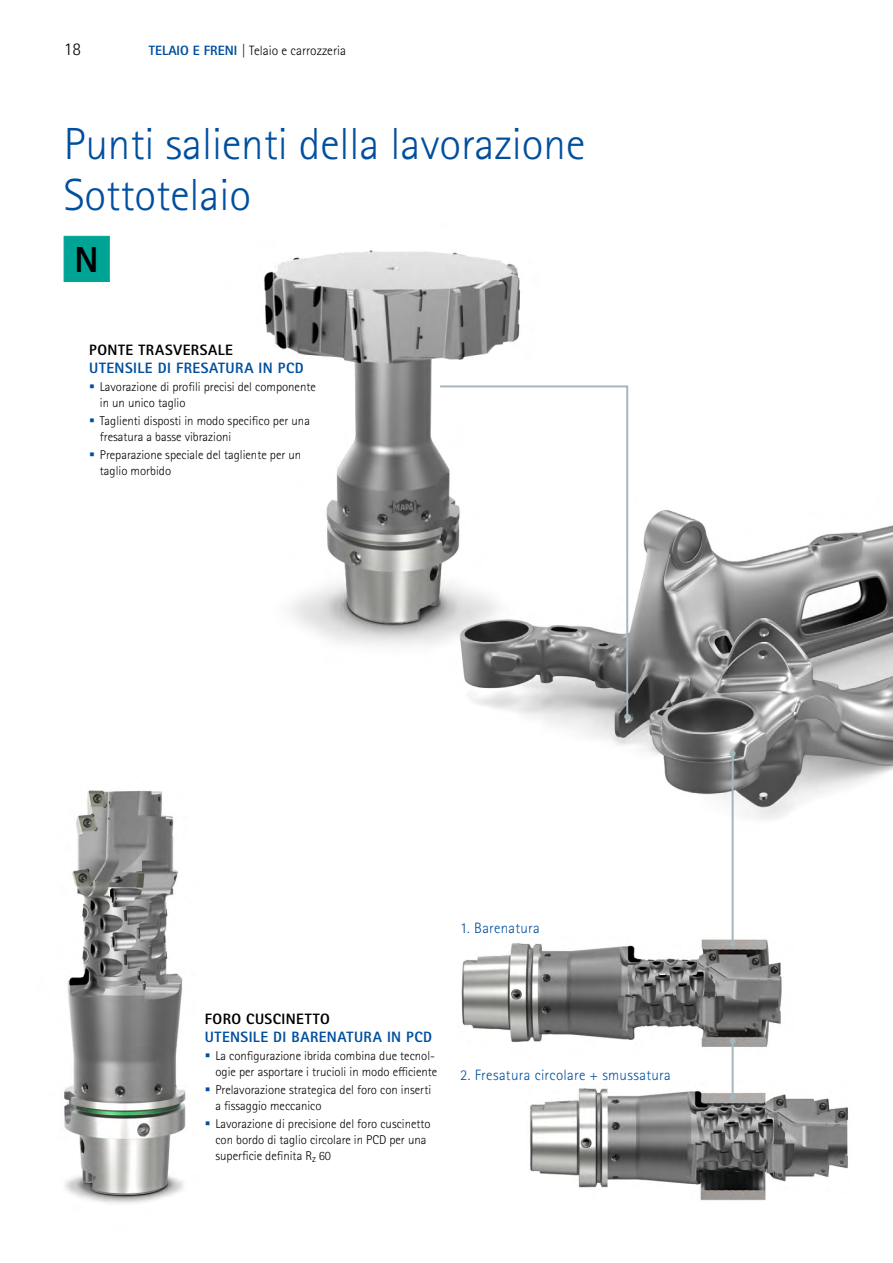
<style>
.page{position:relative;width:893px;height:1263px;background:#fff}
.page>*{position:absolute;margin:0;border:0;box-sizing:border-box;transform-origin:0 0}
.t1{font:300 45px/51px "Rotis Sans Serif W1 G";color:#004f9f}
.t2{font:800 36.15px "Rotis Sans Serif W1 G";color:#000}
.t3{font:300 18px "Rotis Sans Serif W1 G";color:#000}
.t4{font:800 15px "Rotis Sans Serif W1 G";letter-spacing:.03em;color:#004f9f}
.t5{font:300 15px "Rotis Sans Serif W1 G";letter-spacing:.02em;color:#004f9f}
.t6{font:800 15px "Rotis Sans Serif W1 G";letter-spacing:.035em;color:#000}
.t7{font:300 13.5px "Rotis Sans Serif W1 G";color:#000}
.t8{font:300 12.75px/15.8px "Rotis Sans Serif W1 G";color:#000}
.s1{font-weight:800;color:#004f9f}
</style>
<div class="page">
<img style="left:544px;top:510px;width:349px;height:340px">
<img style="left:63px;top:235px;width:457px;height:410px">
<svg style="left:438px;top:384px;width:191px;height:335px"></svg>
<svg style="left:624px;top:714px;width:6px;height:6px"></svg>
<img style="left:64px;top:790px;width:122px;height:414px">
<div style="left:64px;top:236px;width:46px;height:46px;background:#00a495;border:1px solid #00a495"></div>
<img style="left:461px;top:935px;width:321px;height:121px">
<img style="left:530px;top:1081px;width:318px;height:120px">
<hr style="left:732px;top:753px;width:2px;height:190px;background:#a4b5bb">
<svg style="left:730px;top:750px;width:6px;height:6px"></svg>
<svg style="left:730px;top:940px;width:6px;height:6px"></svg>
<hr style="left:732px;top:1041px;width:2px;height:56px;background:#a4b5bb">
<svg style="left:730px;top:1038px;width:6px;height:6px"></svg>
<svg style="left:730px;top:1094px;width:6px;height:6px"></svg>
<svg style="left:90px;top:385px;width:4px;height:3px"></svg>
<svg style="left:90px;top:419px;width:4px;height:4px"></svg>
<svg style="left:90px;top:453px;width:4px;height:4px"></svg>
<h3 class="t3" style="left:64px;top:39px;width:19px">18</h3>
<p class="t7" style="left:149px;top:43px;width:199px"><span class="s1">TELAIO E FRENI</span> | Telaio e carrozzeria</p>
<h1 class="t1" style="left:64px;top:119px;width:523px">Punti salienti della lavorazione<br>Sottotelaio</h1>
<h2 class="t2" style="left:75px;top:236px;width:26px">N</h2>
<p class="t6" style="left:89px;top:340px;width:145px">PONTE TRASVERSALE</p>
<p class="t4" style="left:89px;top:358px;width:216px">UTENSILE DI FRESATURA IN PCD</p>
<p class="t8" style="left:100px;top:379px;width:217px">Lavorazione di profili precisi del componente in un unico taglio</p>
<p class="t8" style="left:100px;top:413px;width:212px">Taglienti disposti in modo specifico per una fresatura a basse vibrazioni</p>
<p class="t8" style="left:100px;top:447px;width:203px">Preparazione speciale del tagliente per un taglio morbido</p>
<p class="t5" style="left:460px;top:919px;width:81px">1. Barenatura</p>
<p class="t6" style="left:205px;top:1009px;width:127px">FORO CUSCINETTO</p>
<p class="t4" style="left:205px;top:1027px;width:229px">UTENSILE DI BARENATURA IN PCD</p>
<p class="t8" style="left:215px;top:1048px;width:223px">La configurazione ibrida combina due tecnol&shy;ogie per asportare i trucioli in modo efficiente</p>
<p class="t8" style="left:215px;top:1082px;width:217px">Prelavorazione strategica del foro con inserti a fissaggio meccanico</p>
<p class="t8" style="left:215px;top:1116px;width:217px">Lavorazione di precisione del foro cuscinetto con bordo di taglio circolare in PCD per una superficie definita R<sub>z</sub> 60</p>
<p class="t5" style="left:460px;top:1066px;width:212px">2. Fresatura circolare + smussatura</p>
</div>
